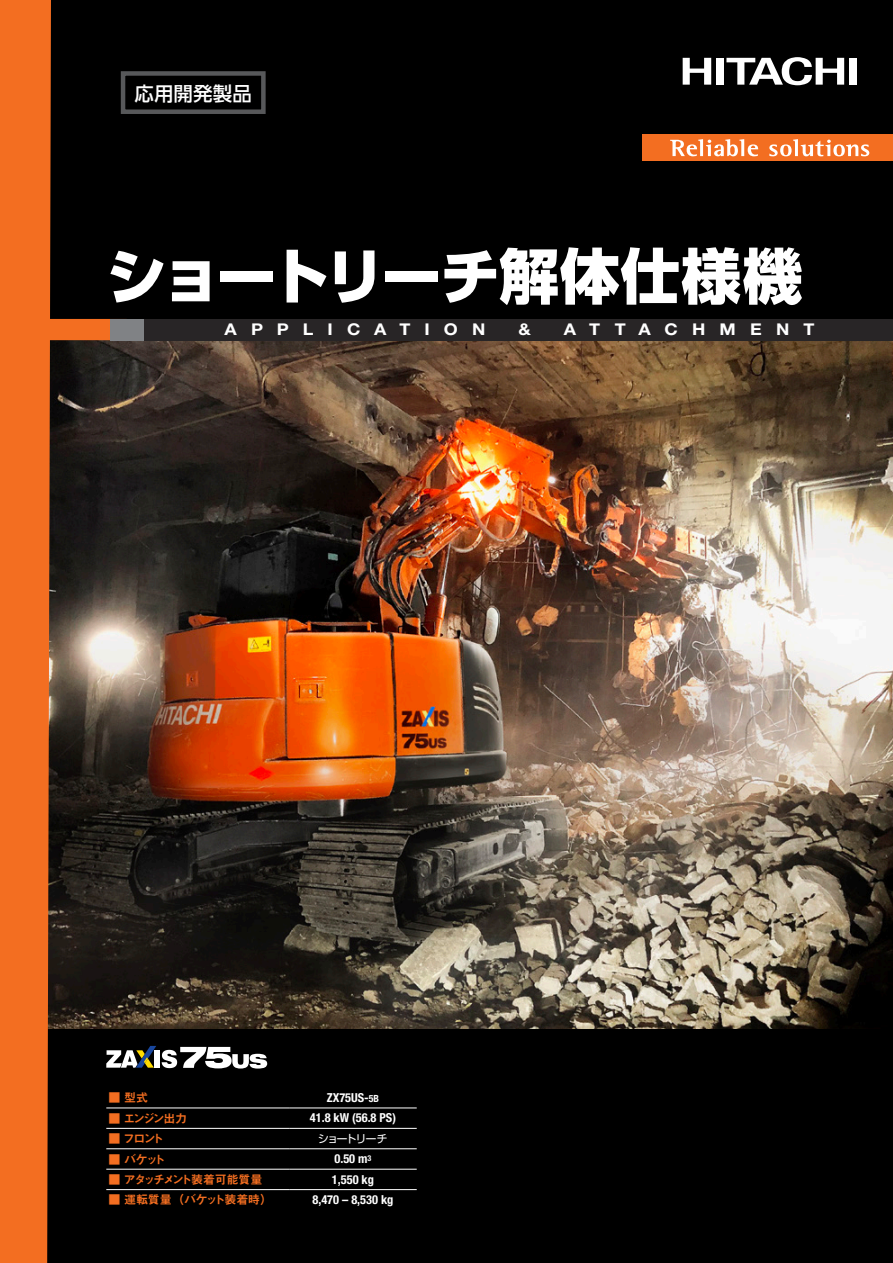
<style>
.page{position:relative;width:893px;height:1263px;background:#fff}
.page>*{position:absolute;margin:0;border:0;box-sizing:border-box;transform-origin:0 0}
.t1{font:800 60px "Shin Go Pro";letter-spacing:-.015em;color:#fff}
.t2{font:500 19.5px "UD Shin Go Pro";color:#fff}
.t3{font:700 16.2px "Helvetica Neue";letter-spacing:.78em;color:#fff;scale:1.11 1}
.migiue{font:700 condensed 12.3px "Helvetica Neue";color:#fff}
.migiue-2{font:12px "Midashi Go Pro MB31";letter-spacing:-.105em;color:#f36e21}
.migiue-3{font:12px "Midashi Go Pro MB31";letter-spacing:-.01em;color:#f36e21}
.t4{font:11.25px "UD Shin Go Pro";letter-spacing:-.15em;color:#fff}
.s1{font-size:9.9px}
</style>
<div class="page">
<img style="left:51px;top:340px;width:842px;height:689px">
<div style="left:0;top:1029px;width:893px;height:234px;background:#000"></div>
<div style="left:0;top:0;width:893px;height:336px;background:#000"></div>
<hr style="left:106px;top:1107px;width:183px;height:1px;background:#fff">
<hr style="left:289px;top:1107px;width:128px;height:1px;background:#fff">
<hr style="left:106px;top:1128px;width:183px;height:1px;background:#fff">
<hr style="left:289px;top:1128px;width:128px;height:1px;background:#fff">
<hr style="left:106px;top:1148px;width:183px;height:1px;background:#fff">
<hr style="left:289px;top:1148px;width:128px;height:1px;background:#fff">
<hr style="left:106px;top:1169px;width:183px;height:1px;background:#fff">
<hr style="left:289px;top:1169px;width:128px;height:1px;background:#fff">
<hr style="left:106px;top:1189px;width:183px;height:1px;background:#fff">
<hr style="left:289px;top:1189px;width:128px;height:1px;background:#fff">
<div style="left:121px;top:71px;width:145px;height:43px;border:4px solid #57585a"></div>
<svg style="left:51px;top:319px;width:60px;height:21px"></svg>
<div style="left:111px;top:319px;width:38px;height:21px;background:#808285"></div>
<div style="left:145px;top:319px;width:748px;height:21px;background:#282526"></div>
<div style="left:850px;top:58px;width:7px;height:27px;background:#fff"></div>
<div style="left:717px;top:58px;width:7px;height:27px;background:#fff"></div>
<svg style="left:726px;top:57px;width:118px;height:28px"></svg>
<div style="left:642px;top:135px;width:251px;height:26px;background:#f36e21"></div>
<svg style="left:683px;top:58px;width:28px;height:27px"></svg>
<svg style="left:670px;top:139px;width:88px;height:17px"></svg>
<svg style="left:769px;top:139px;width:100px;height:17px"></svg>
<div style="left:0;top:0;width:51px;height:1263px;background:#f36e21"></div>
<div style="left:155px;top:1050px;width:5px;height:18px;background:#fff"></div>
<svg style="left:106px;top:1046px;width:50px;height:22px"></svg>
<svg style="left:162px;top:1047px;width:105px;height:21px"></svg>
<p class="t2" style="left:134px;top:78px;width:119px">応用開発製品</p>
<p class="t1" style="left:106px;top:229px;width:698px">ショートリーチ解体仕様機</p>
<p class="t3" style="left:224px;top:320px;width:237px">APPLICATION</p>
<p class="t3" style="left:519px;top:320px;width:13px">&amp;</p>
<p class="t3" style="left:564px;top:320px;width:227px">ATTACHMENT</p>
<p class="migiue-2" style="left:108px;top:1088px;width:41px">■ 型式</p>
<p class="migiue" style="left:327px;top:1090px;width:54px">ZX75US-<span class="s1">5B</span></p>
<p class="migiue-2" style="left:108px;top:1108px;width:80px">■ エンジン出力</p>
<p class="migiue" style="left:310px;top:1110px;width:88px">41.8 kW (56.8 PS)</p>
<p class="migiue-2" style="left:108px;top:1129px;width:57px">■ フロント</p>
<p class="t4" style="left:318px;top:1129px;width:72px">ショートリーチ</p>
<p class="migiue-2" style="left:108px;top:1149px;width:59px">■ バケット</p>
<p class="migiue" style="left:334px;top:1151px;width:39px">0.50 m<sup>3</sup></p>
<p class="migiue-2" style="left:108px;top:1170px;width:156px">■ アタッチメント装着可能質量</p>
<p class="migiue" style="left:332px;top:1172px;width:44px">1,550 kg</p>
<p class="migiue-3" style="left:108px;top:1190px;width:165px">■ 運転質量（バケット装着時）</p>
<p class="migiue" style="left:312px;top:1192px;width:82px">8,470 – 8,530 kg</p>
</div>
